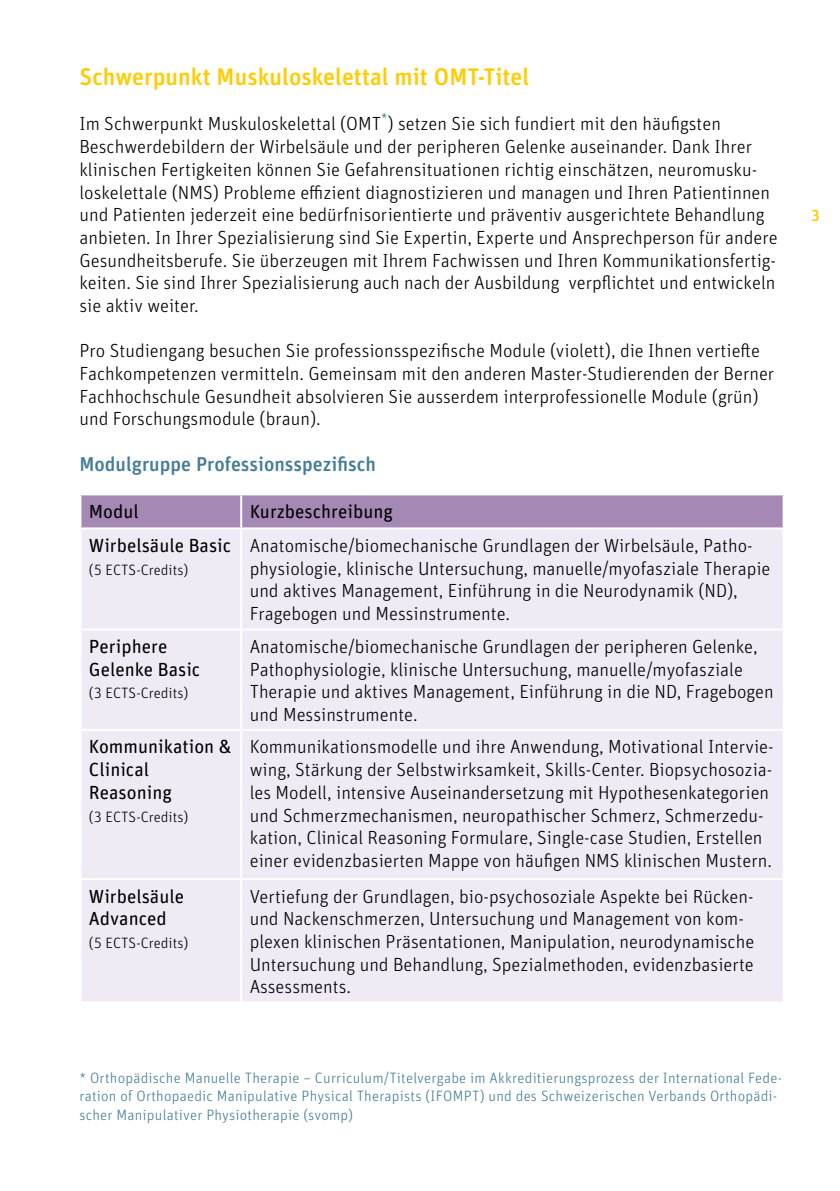
<style>
.page{position:relative;width:840px;height:1191px;background:#fff}
.page>*{position:absolute;margin:0;border:0;box-sizing:border-box;transform-origin:0 0}
.Titel_Innenseiten{font:500 24px "Unit Rounded Pro";color:#fc0}
.Untertitel{font:500 20px "Unit Rounded Pro";color:#467d95}
.Tabelle{font:300 19px/22.6px "Unit Rounded Pro";color:#000}
.Fliesstext{font:300 19px/22.6px "Unit Rounded Pro";color:#000}
.Tabelle-2{font:19px/22.6px "Unit Rounded Pro";color:#000}
.t1{font:500 16px "Unit Rounded Pro";color:#fc0}
.Fussnote_ohne_Aufzäh{font:300 15px/18.2px "Unit Rounded Pro";letter-spacing:.015em;color:#467d95}
.Tabelle-3{font:300 15px "Unit Rounded Pro";color:#000}
</style>
<div class="page">
<div style="left:81px;top:495px;width:701px;height:32px;background:#a588b3"></div>
<div style="left:81px;top:529px;width:701px;height:472px;background:#efeaf4"></div>
<hr style="left:240px;top:495px;width:2px;height:32px;background:#fff">
<hr style="left:240px;top:529px;width:2px;height:99px;background:#fff">
<hr style="left:79px;top:628px;width:162px;height:2px;background:#fff">
<hr style="left:241px;top:628px;width:543px;height:2px;background:#fff">
<hr style="left:240px;top:630px;width:2px;height:99px;background:#fff">
<hr style="left:79px;top:729px;width:162px;height:2px;background:#fff">
<hr style="left:241px;top:729px;width:543px;height:2px;background:#fff">
<hr style="left:240px;top:731px;width:2px;height:147px;background:#fff">
<hr style="left:79px;top:878px;width:162px;height:2px;background:#fff">
<hr style="left:241px;top:878px;width:543px;height:2px;background:#fff">
<hr style="left:240px;top:880px;width:2px;height:121px;background:#fff">
<p class="Titel_Innenseiten" style="left:79px;top:60px;width:451px">Schwerpunkt Muskuloskelettal mit OMT-Titel</p>
<p class="Fliesstext" style="left:79px;top:112px;width:699px">Im Schwerpunkt Muskuloskelettal (OMT<sup>*</sup>) setzen Sie sich fundiert mit den häufigsten Beschwerdebildern der Wirbelsäule und der peripheren Gelenke auseinander. Dank Ihrer klinischen Fertigkeiten können Sie Gefahrensituationen richtig einschätzen, neuromusku&shy;loskelettale (NMS) Probleme effizient diagnostizieren und managen und Ihren Patientinnen und Patienten jederzeit eine bedürfnisorientierte und präventiv ausgerichtete Behandlung anbieten. In Ihrer Spezialisierung sind Sie Expertin, Experte und Ansprechperson für andere Gesundheitsberufe. Sie überzeugen mit Ihrem Fachwissen und Ihren Kommunikationsfertig&shy;keiten. Sie sind Ihrer Spezialisierung auch nach der Ausbildung verpflichtet und entwickeln sie aktiv weiter.</p>
<p class="Fliesstext" style="left:79px;top:339px;width:696px">Pro Studiengang besuchen Sie professionsspezifische Module (violett), die Ihnen vertiefte Fachkompetenzen vermitteln. Gemeinsam mit den anderen Master-Studierenden der Berner Fachhochschule Gesundheit absolvieren Sie ausserdem interprofessionelle Module (grün) und Forschungsmodule (braun).</p>
<p class="Untertitel" style="left:79px;top:450px;width:298px">Modulgruppe Professionsspezifisch</p>
<p class="Tabelle-2" style="left:89px;top:499px;width:51px">Modul</p>
<p class="Tabelle-2" style="left:249px;top:499px;width:145px">Kurzbeschreibung</p>
<p class="Tabelle-2" style="left:89px;top:533px;width:144px">Wirbelsäule Basic</p>
<p class="Tabelle-3" style="left:89px;top:560px;width:101px">(5 ECTS-Credits)</p>
<p class="Tabelle" style="left:249px;top:534px;width:522px">Anatomische/biomechanische Grundlagen der Wirbelsäule, Patho&shy;physiologie, klinische Untersuchung, manuelle/myofasziale Therapie und aktives Management, Einführung in die Neurodynamik (ND), Fragebogen und Messinstrumente.</p>
<p class="Tabelle-2" style="left:89px;top:634px;width:113px">Periphere<br>Gelenke Basic</p>
<p class="Tabelle-3" style="left:89px;top:683px;width:101px">(3 ECTS-Credits)</p>
<p class="Tabelle" style="left:249px;top:635px;width:525px">Anatomische/biomechanische Grundlagen der peripheren Gelenke, Pathophysiologie, klinische Untersuchung, manuelle/myofasziale Therapie und aktives Management, Einführung in die ND, Fragebogen und Messinstrumente.</p>
<p class="Tabelle-2" style="left:89px;top:734px;width:144px">Kommunikation &amp;<br>Clinical<br>Reasoning</p>
<p class="Tabelle-3" style="left:89px;top:806px;width:101px">(3 ECTS-Credits)</p>
<p class="Tabelle" style="left:249px;top:735px;width:525px">Kommunikationsmodelle und ihre Anwendung, Motivational Intervie&shy;wing, Stärkung der Selbstwirksamkeit, Skills-Center. Biopsychosozia&shy;les Modell, intensive Auseinandersetzung mit Hypothesenkategorien und Schmerzmechanismen, neuropathischer Schmerz, Schmerzedu&shy;kation, Clinical Reasoning Formulare, Single-case Studien, Erstellen einer evidenzbasierten Mappe von häufigen NMS klinischen Mustern.</p>
<p class="Tabelle-2" style="left:89px;top:884px;width:97px">Wirbelsäule<br>Advanced</p>
<p class="Tabelle-3" style="left:89px;top:933px;width:101px">(5 ECTS-Credits)</p>
<p class="Tabelle" style="left:249px;top:884px;width:505px">Vertiefung der Grundlagen, bio-psychosoziale Aspekte bei Rücken&shy;und Nackenschmerzen, Untersuchung und Management von kom&shy;plexen klinischen Präsentationen, Manipulation, neurodynamische Untersuchung und Behandlung, Spezialmethoden, evidenzbasierte Assessments.</p>
<p class="t1" style="left:810px;top:204px;width:10px">3</p>
<p class="Fussnote_ohne_Aufzäh" style="left:79px;top:1068px;width:703px">* Orthopädische Manuelle Therapie – Curriculum/Titelvergabe im Akkreditierungsprozess der International Fede&shy;ration of Orthopaedic Manipulative Physical Therapists (IFOMPT) und des Schweizerischen Verbands Orthopädi&shy;scher Manipulativer Physiotherapie (svomp)</p>
</div>
